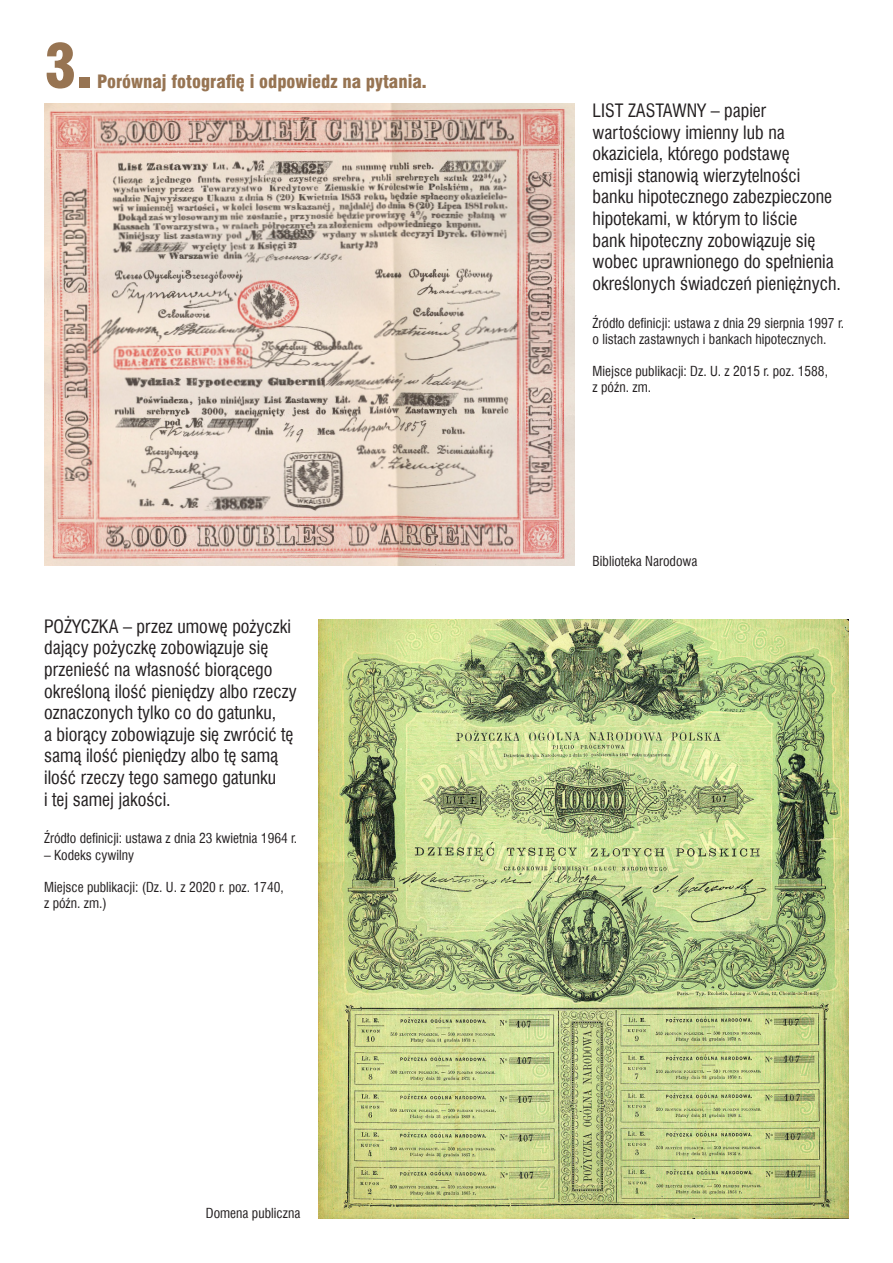
<style>
.page{position:relative;width:893px;height:1263px;background:#fff}
.page>*{position:absolute;margin:0;border:0;box-sizing:border-box;transform-origin:0 0}
.bold{font:60px "Swis 721 Blk Cn EU";color:#977452}
.główny{font:18px/21.6px "Swis 721 Cn EU";color:#231f20}
.bold-2{font:18px "Swis 721 Blk Cn EU";color:#977452}
.źródło{font:13.5px/16.2px "Swis 721 Cn EU";color:#231f20}
.podpis_autora{font:13.5px "Swis 721 Cn EU";color:#231f20}
</style>
<div class="page">
<img style="left:44px;top:103px;width:531px;height:463px">
<img style="left:318px;top:619px;width:531px;height:599px">
<p class="bold" style="left:44px;top:29px;width:50px">3.</p>
<p class="bold-2" style="left:97px;top:70px;width:331px">Porównaj fotografię i odpowiedz na pytania.</p>
<p class="główny" style="left:44px;top:615px;width:254px">POŻYCZKA – przez umowę pożyczki dający pożyczkę zobowiązuje się przenieść na własność biorącego określoną ilość pieniędzy albo rzeczy oznaczonych tylko co do gatunku,<br>a biorący zobowiązuje się zwrócić tę samą ilość pieniędzy albo tę samą ilość rzeczy tego samego gatunku<br>i tej samej jakości.</p>
<p class="źródło" style="left:44px;top:830px;width:255px">Źródło definicji: ustawa z dnia 23 kwietnia 1964 r.</p>
<p class="źródło" style="left:44px;top:846px;width:92px">– Kodeks cywilny</p>
<p class="źródło" style="left:44px;top:879px;width:241px">Miejsce publikacji: (Dz. U. z 2020 r. poz. 1740, z późn. zm.)</p>
<p class="podpis_autora" style="left:206px;top:1204px;width:96px">Domena publiczna</p>
<p class="główny" style="left:593px;top:99px;width:250px">LIST ZASTAWNY – papier wartościowy imienny lub na okaziciela, którego podstawę<br>emisji stanowią wierzytelności banku hipotecznego zabezpieczone hipotekami, w którym to liście<br>bank hipoteczny zobowiązuje się wobec uprawnionego do spełnienia określonych świadczeń pieniężnych.</p>
<p class="źródło" style="left:593px;top:314px;width:253px">Źródło definicji: ustawa z dnia 29 sierpnia 1997 r. o listach zastawnych i bankach hipotecznych.</p>
<p class="źródło" style="left:593px;top:363px;width:237px">Miejsce publikacji: Dz. U. z 2015 r. poz. 1588, z późn. zm.</p>
<p class="podpis_autora" style="left:593px;top:552px;width:106px">Biblioteka Narodowa</p>
</div>
